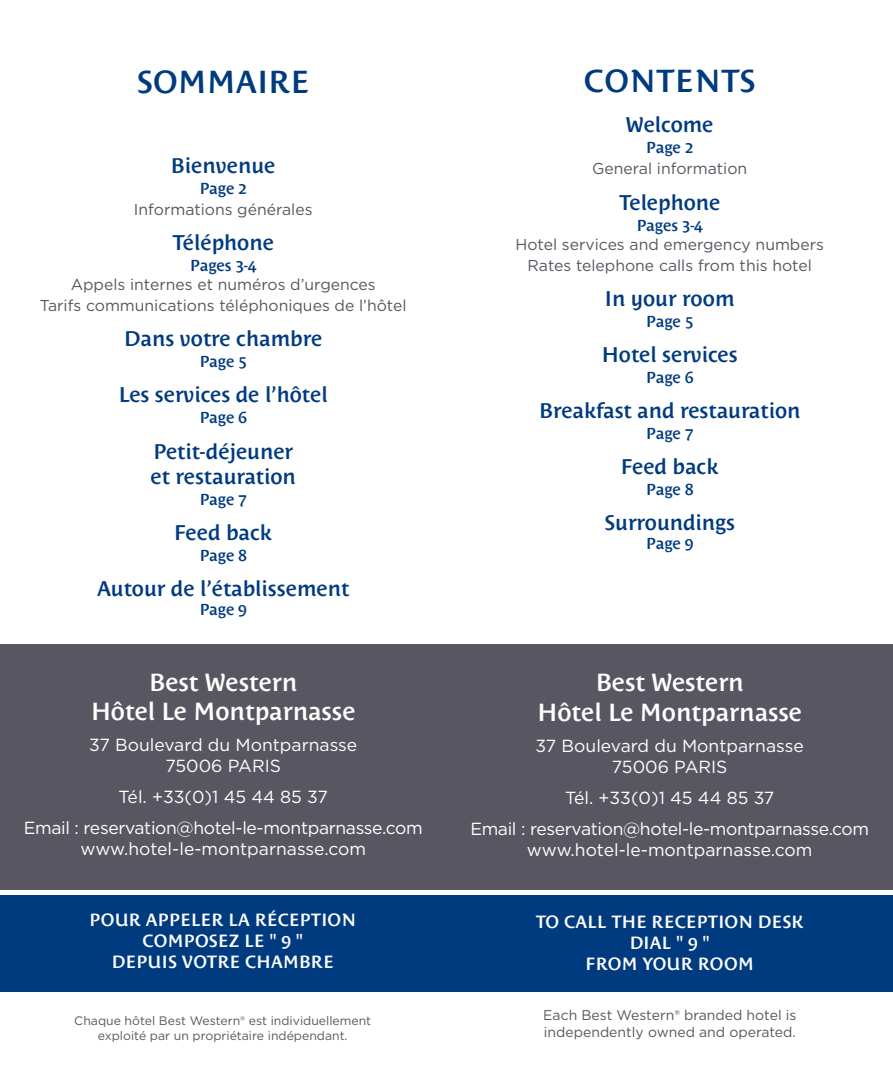
<style>
.page{position:relative;width:893px;height:1092px;background:#fff}
.page>*{position:absolute;margin:0;border:0;box-sizing:border-box;transform-origin:0 0}
.t1{font:600 31.5px "Costa Std";letter-spacing:.01em;color:#013b7f}
.t2{font:600 24.5px "Costa Std";color:#fff}
.t3{font:600 21px "Costa Std";color:#013b7f}
.t4{font:17.5px "Gotham";letter-spacing:-.01em;color:#fff}
.t5{font:600 17.5px "Costa Std";letter-spacing:.01em;color:#fff}
.t6{font:15.75px "Gotham";color:#585660}
.t7{font:600 15.75px "Costa Std";color:#013b7f}
.t8{font:14px/16.8px "Gotham";color:#585660}
.t9{font:12.25px/14.7px "Gotham";color:#585660;text-align:center}
</style>
<div class="page">
<div style="left:0;top:644px;width:893px;height:245px;background:#585660"></div>
<div style="left:0;top:894px;width:893px;height:97px;background:#013b7f"></div>
<p class="t1" style="left:137px;top:64px;width:174px">SOMMAIRE</p>
<p class="t3" style="left:171px;top:153px;width:106px">Bienvenue</p>
<p class="t7" style="left:200px;top:179px;width:48px">Page 2</p>
<p class="t6" style="left:134px;top:199px;width:180px">Informations générales</p>
<p class="t3" style="left:173px;top:231px;width:103px">Téléphone</p>
<p class="t7" style="left:190px;top:256px;width:67px">Pages 3-4</p>
<p class="t6" style="left:71px;top:274px;width:306px">Appels internes et numéros d’urgences</p>
<p class="t6" style="left:40px;top:295px;width:368px">Tarifs communications téléphoniques de l’hôtel</p>
<p class="t3" style="left:124px;top:327px;width:200px">Dans votre chambre</p>
<p class="t7" style="left:200px;top:352px;width:48px">Page 5</p>
<p class="t3" style="left:119px;top:383px;width:210px">Les services de l’hôtel</p>
<p class="t7" style="left:200px;top:409px;width:48px">Page 6</p>
<p class="t3" style="left:153px;top:439px;width:141px">Petit-déjeuner</p>
<p class="t3" style="left:151px;top:464px;width:147px">et restauration</p>
<p class="t7" style="left:200px;top:490px;width:48px">Page 7</p>
<p class="t3" style="left:174px;top:520px;width:99px">Feed back</p>
<p class="t7" style="left:200px;top:546px;width:48px">Page 8</p>
<p class="t3" style="left:97px;top:576px;width:254px">Autour de l’établissement</p>
<p class="t7" style="left:200px;top:600px;width:48px">Page 9</p>
<p class="t2" style="left:149px;top:668px;width:150px">Best Western</p>
<p class="t2" style="left:91px;top:697px;width:266px">Hôtel Le Montparnasse</p>
<p class="t4" style="left:89px;top:733px;width:270px">37 Boulevard du Montparnasse</p>
<p class="t4" style="left:165px;top:754px;width:117px">75006 PARIS</p>
<p class="t4" style="left:119px;top:785px;width:211px">Tél. +33(0)1 45 44 85 37</p>
<p class="t4" style="left:24px;top:816px;width:400px">Email : reservation@hotel-le-montparnasse.com</p>
<p class="t4" style="left:80px;top:837px;width:287px">www.hotel-le-montparnasse.com</p>
<p class="t5" style="left:89px;top:909px;width:268px">POUR APPELER LA RÉCEPTION</p>
<p class="t5" style="left:142px;top:930px;width:162px">COMPOSEZ LE " 9 "</p>
<p class="t5" style="left:112px;top:951px;width:224px">DEPUIS VOTRE CHAMBRE</p>
<p class="t9" style="left:74px;top:1013px;width:298px">Chaque hôtel Best Western® est individuellement exploité par un propriétaire indépendant.</p>
<p class="t1" style="left:584px;top:63px;width:173px">CONTENTS</p>
<p class="t3" style="left:626px;top:113px;width:89px">Welcome</p>
<p class="t7" style="left:646px;top:139px;width:48px">Page 2</p>
<p class="t6" style="left:592px;top:159px;width:157px">General information</p>
<p class="t3" style="left:619px;top:190px;width:103px">Telephone</p>
<p class="t7" style="left:637px;top:216px;width:67px">Pages 3-4</p>
<p class="t6" style="left:515px;top:234px;width:310px">Hotel services and emergency numbers</p>
<p class="t6" style="left:528px;top:255px;width:286px">Rates telephone calls from this hotel</p>
<p class="t3" style="left:605px;top:286px;width:131px">In your room</p>
<p class="t7" style="left:646px;top:312px;width:48px">Page 5</p>
<p class="t3" style="left:602px;top:342px;width:137px">Hotel services</p>
<p class="t7" style="left:646px;top:368px;width:48px">Page 6</p>
<p class="t3" style="left:539px;top:398px;width:263px">Breakfast and restauration</p>
<p class="t7" style="left:646px;top:424px;width:48px">Page 7</p>
<p class="t3" style="left:621px;top:454px;width:99px">Feed back</p>
<p class="t7" style="left:646px;top:480px;width:48px">Page 8</p>
<p class="t3" style="left:604px;top:510px;width:132px">Surroundings</p>
<p class="t7" style="left:646px;top:534px;width:48px">Page 9</p>
<p class="t2" style="left:596px;top:668px;width:150px">Best Western</p>
<p class="t2" style="left:537px;top:698px;width:266px">Hôtel Le Montparnasse</p>
<p class="t4" style="left:536px;top:734px;width:270px">37 Boulevard du Montparnasse</p>
<p class="t4" style="left:612px;top:755px;width:117px">75006 PARIS</p>
<p class="t4" style="left:565px;top:786px;width:211px">Tél. +33(0)1 45 44 85 37</p>
<p class="t4" style="left:470px;top:817px;width:400px">Email : reservation@hotel-le-montparnasse.com</p>
<p class="t4" style="left:527px;top:838px;width:287px">www.hotel-le-montparnasse.com</p>
<p class="t5" style="left:536px;top:911px;width:270px">TO CALL THE RECEPTION DESK</p>
<p class="t5" style="left:630px;top:932px;width:82px">DIAL " 9 "</p>
<p class="t5" style="left:586px;top:953px;width:170px">FROM YOUR ROOM</p>
<p class="t8" style="left:543px;top:1006px;width:255px">Each Best Western® branded hotel is independently owned and operated.</p>
</div>
